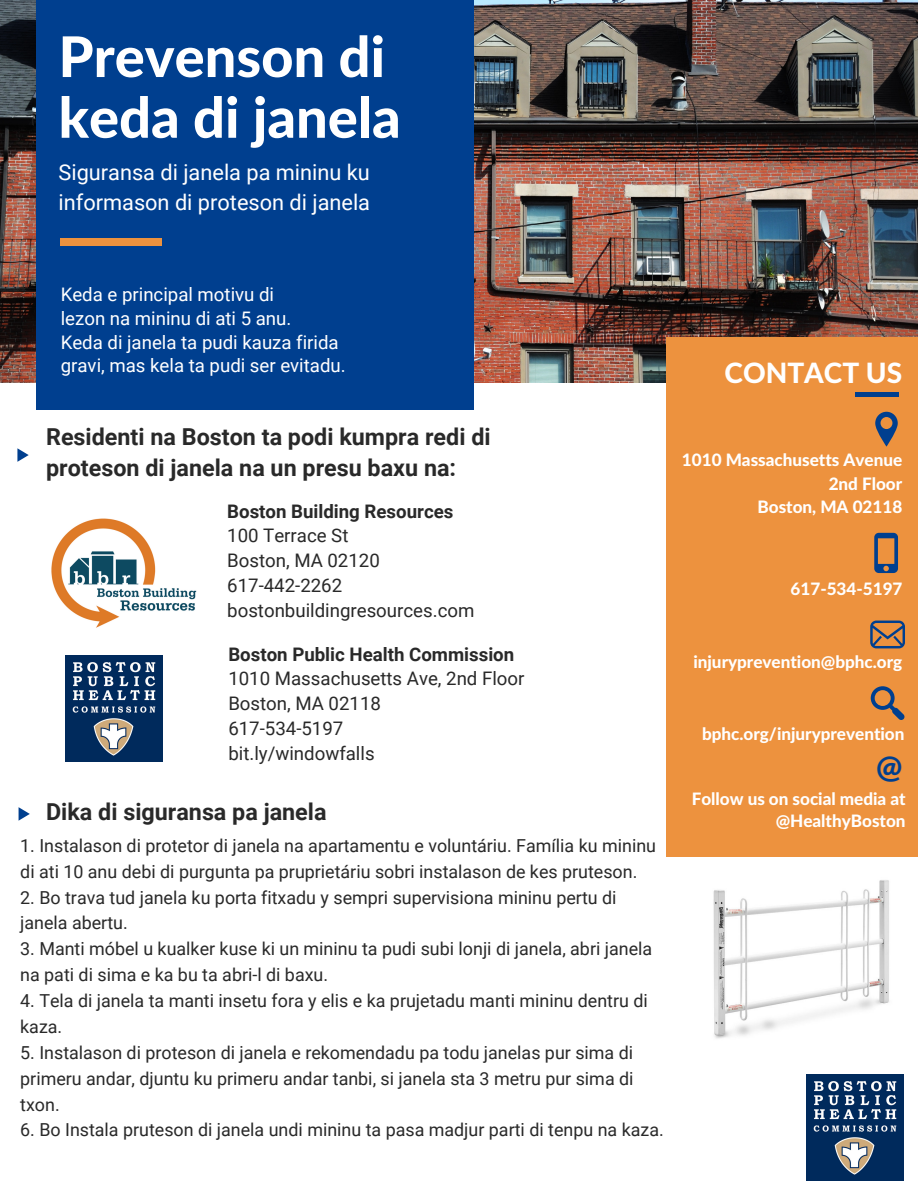
<style>
.page{position:relative;width:918px;height:1188px;background:#fff}
.page>*{position:absolute;margin:0;border:0;box-sizing:border-box;transform-origin:0 0}
.t1{font:800 55.95px/60.8px "Lato Latin";color:#fff}
.t2{font:800 31.2px "Lato Latin";color:#003f8f}
.t3{font:800 28.05px "Lato Latin";color:#fff}
.t4{font:700 23.4px/31.5px "Roboto";color:#292929}
.t5{font:21.75px/30.3px "Roboto";color:#fff}
.t6{font:18.75px/24.8px "Roboto";color:#292929}
.t7{font:18.75px/23.7px "Roboto";color:#fff}
.t8{font:700 18.75px "Roboto";color:#292929}
.t9{font:17.85px/25.8px "Roboto";color:#292929}
.t10{font:800 17.1px/23.7px "Lato Latin";color:#fff;text-align:right}
</style>
<div class="page">
<img style="left:0;top:0;width:918px;height:382px">
<div style="left:36px;top:0;width:438px;height:410px;background:#003f8f"></div>
<div style="left:666px;top:338px;width:252px;height:519px;background:#ed923e"></div>
<img style="left:713px;top:880px;width:176px;height:159px">
<img style="left:51px;top:519px;width:146px;height:109px">
<img style="left:65px;top:656px;width:97px;height:106px">
<img style="left:807px;top:1074px;width:96px;height:106px">
<svg style="left:875px;top:412px;width:23px;height:35px"></svg>
<svg style="left:874px;top:533px;width:24px;height:40px"></svg>
<svg style="left:870px;top:621px;width:35px;height:27px"></svg>
<svg style="left:871px;top:686px;width:33px;height:34px"></svg>
<svg style="left:17px;top:448px;width:12px;height:14px"></svg>
<svg style="left:19px;top:807px;width:11px;height:14px"></svg>
<div style="left:61px;top:238px;width:101px;height:8px;background:#ed923e"></div>
<hr style="left:855px;top:393px;width:44px;height:4px;background:#003f8f">
<h1 class="t1" style="left:58px;top:25px;width:344px">Prevenson di keda di janela</h1>
<p class="t5" style="left:58px;top:157px;width:313px">Siguransa di janela pa mininu ku informason di proteson di janela</p>
<p class="t7" style="left:61px;top:283px;width:287px">Keda e principal motivu di<br>lezon na mininu di ati 5 anu.<br>Keda di janela ta pudi kauza firida gravi, mas kela ta pudi ser evitadu.</p>
<h3 class="t4" style="left:46px;top:421px;width:446px">Residenti na Boston ta podi kumpra redi di proteson di janela na un presu baxu na:</h3>
<p class="t8" style="left:227px;top:500px;width:228px">Boston Building Resources</p>
<p class="t6" style="left:227px;top:524px;width:249px">100 Terrace St<br>Boston, MA 02120<br>617-442-2262 bostonbuildingresources.com</p>
<p class="t8" style="left:228px;top:643px;width:287px">Boston Public Health Commission</p>
<p class="t6" style="left:228px;top:667px;width:298px">1010 Massachusetts Ave, 2nd Floor<br>Boston, MA 02118<br>617-534-5197<br>bit.ly/windowfalls</p>
<h3 class="t4" style="left:46px;top:797px;width:282px">Dika di siguransa pa janela</h3>
<p class="t9" style="left:20px;top:833px;width:637px">1. Instalason di protetor di janela na apartamentu e voluntáriu. Família ku mininu di ati 10 anu debi di purgunta pa pruprietáriu sobri instalason de kes pruteson.</p>
<p class="t9" style="left:20px;top:885px;width:598px">2. Bo trava tud janela ku porta fitxadu y sempri supervisiona mininu pertu di janela abertu.</p>
<p class="t9" style="left:20px;top:936px;width:633px">3. Manti móbel u kualker kuse ki un mininu ta pudi subi lonji di janela, abri janela na pati di sima e ka bu ta abri-l di baxu.</p>
<p class="t9" style="left:20px;top:988px;width:629px">4. Tela di janela ta manti insetu fora y elis e ka prujetadu manti mininu dentru di kaza.</p>
<p class="t9" style="left:20px;top:1040px;width:615px;text-align:justify">5. Instalason di proteson di janela e rekomendadu pa todu janelas pur sima di primeru andar, djuntu ku primeru andar tanbi, si janela sta 3 metru pur sima di txon.</p>
<p class="t9" style="left:20px;top:1117px;width:645px">6. Bo Instala pruteson di janela undi mininu ta pasa madjur parti di tenpu na kaza.</p>
<h3 class="t3" style="left:725px;top:355px;width:179px">CONTACT US</h3>
<p class="t10" style="left:682px;top:447px;width:222px">1010 Massachusetts Avenue<br>2nd Floor<br>Boston, MA 02118</p>
<p class="t10" style="left:791px;top:577px;width:113px">617-534-5197</p>
<p class="t10" style="left:693px;top:650px;width:210px">injuryprevention@bphc.org</p>
<p class="t10" style="left:702px;top:722px;width:204px">bphc.org/injuryprevention</p>
<h2 class="t2" style="left:876px;top:747px;width:28px">@</h2>
<p class="t10" style="left:692px;top:788px;width:215px;line-height:21.3px">Follow us on social media at @HealthyBoston</p>
</div>
